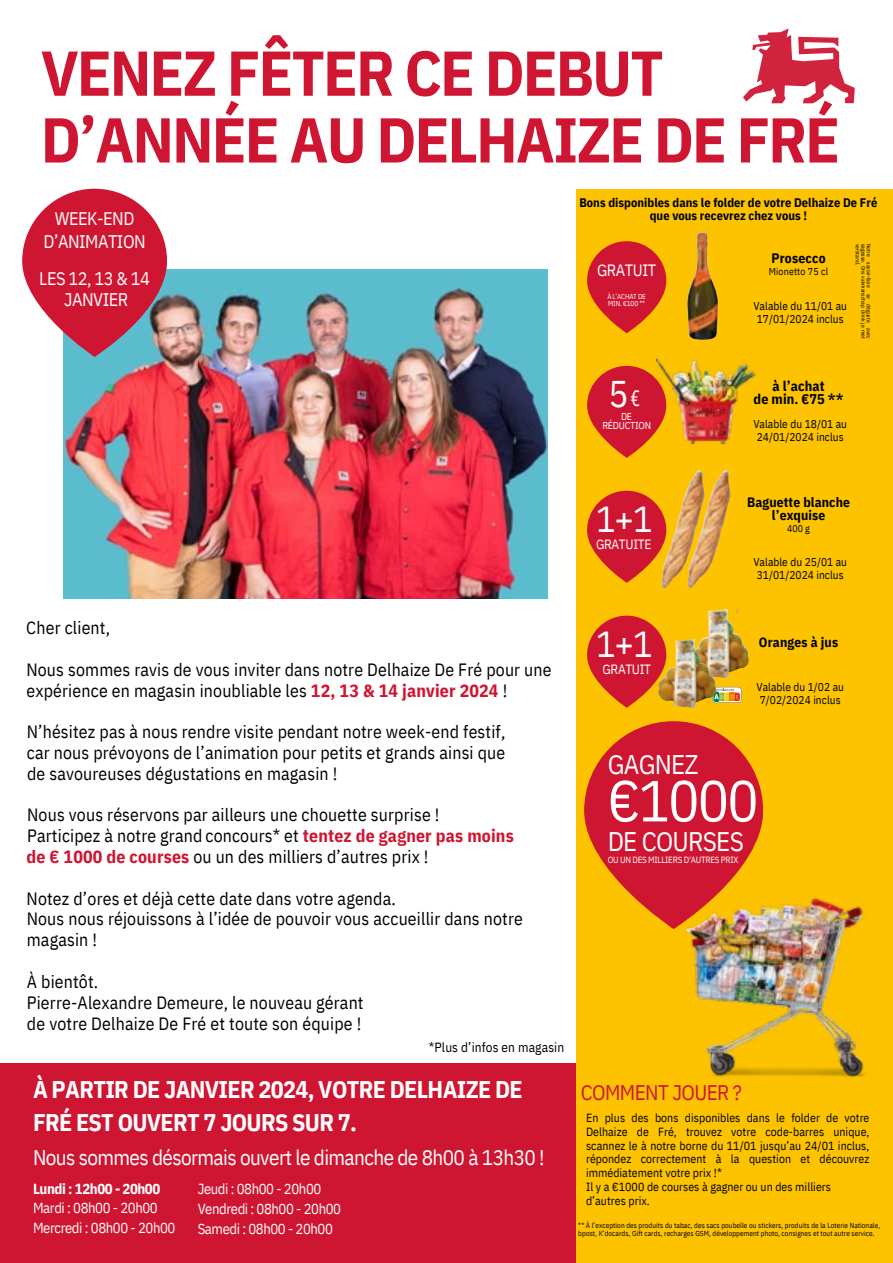
<style>
.page{position:relative;width:893px;height:1263px;background:#fff}
.page>*{position:absolute;margin:0;border:0;box-sizing:border-box;transform-origin:0 0}
.t1{font:700 63.3px/66.8px "IBM Plex Sans Cond";letter-spacing:-.03em;color:#ce1531}
.t2{font:57.75px "IBM Plex Sans Cond";color:#fff}
.t3{font:37.2px "IBM Plex Sans Cond";color:#fff}
.t4{font:36.15px "IBM Plex Sans Cond";color:#fff}
.t5{font:26.85px "IBM Plex Sans Cond";letter-spacing:-.03em;color:#fff}
.t6{font:700 24px/32.8px "IBM Plex Sans Cond";letter-spacing:-.03em;color:#fff}
.t7{font:21.15px "IBM Plex Sans Cond";letter-spacing:-.03em;color:#fff}
.t8{font:21.15px "IBM Plex Sans Cond";letter-spacing:-.03em;color:#ce1531}
.t9{font:18.15px/23px "IBM Plex Sans Cond";letter-spacing:-.03em;color:#fff;text-align:center}
.t10{font:17.85px/20.9px "IBM Plex Sans Cond";letter-spacing:.01em;color:#000}
.t11{font:16.35px "IBM Plex Sans Cond";letter-spacing:-.03em;color:#fff}
.t12{font:14.55px/19.6px "IBM Plex Sans Cond";letter-spacing:-.03em;color:#fff}
.t13{font:700 14.55px "IBM Plex Sans Cond";letter-spacing:-.03em;color:#fff}
.t14{font:700 14.1px/13.2px "IBM Plex Sans Cond";letter-spacing:.005em;color:#000;text-align:center}
.t15{font:700 13.65px "IBM Plex Sans Cond";letter-spacing:.015em;color:#000}
.t16{font:700 13.5px/13.2px "IBM Plex Sans Cond";letter-spacing:.01em;color:#000;text-align:center}
.t17{font:13.35px "IBM Plex Sans Cond";letter-spacing:.01em;color:#000}
.t18{font:13.35px "IBM Plex Sans Cond";letter-spacing:-.03em;color:#fff}
.t19{font:700 12.45px/13.5px "IBM Plex Sans Cond";letter-spacing:.005em;color:#000;text-align:center}
.t20{font:11.85px/13.8px "IBM Plex Sans Cond";letter-spacing:.005em;color:#000}
.t21{font:11.4px/13.2px "IBM Plex Sans Cond";letter-spacing:.005em;color:#000}
.t22{font:10.05px/9.9px "IBM Plex Sans Cond";letter-spacing:-.025em;color:#fff;text-align:center}
.t23{font:9.9px "IBM Plex Sans Cond";letter-spacing:.01em;color:#000}
.t24{font:9.75px "IBM Plex Sans Cond";color:#000}
.t25{font:9px "IBM Plex Sans Cond";letter-spacing:-.03em;color:#fff}
.t26{font:7.35px/7.4px "IBM Plex Sans Cond";letter-spacing:.005em;color:#000}
.t27{font:7.2px/6.6px "IBM Plex Sans Cond";letter-spacing:-.03em;color:#fff}
.t28{font:5.55px/5.6px "IBM Plex Sans Cond";letter-spacing:.005em;color:#000;text-align:justify}
.s1{font-family:"Open Sans Condensed";font-size:21.6px}
.s2{font-weight:700;color:#ce1531}
</style>
<div class="page">
<div style="left:576px;top:189px;width:305px;height:1056px;background:#fdc300"></div>
<img style="left:63px;top:269px;width:484px;height:330px">
<div style="left:22px;top:189px;width:145px;height:168px;background:#ce1531;border-radius:72px"></div>
<div style="left:12px;top:1063px;width:564px;height:183px;background:#ce1531"></div>
<svg style="left:743px;top:28px;width:112px;height:75px"></svg>
<img style="left:657px;top:358px;width:98px;height:87px">
<div style="left:587px;top:366px;width:79px;height:92px;background:#ce1531;border-radius:40px"></div>
<div style="left:587px;top:241px;width:79px;height:92px;background:#ce1531;border-radius:40px"></div>
<img style="left:687px;top:232px;width:31px;height:108px">
<div style="left:587px;top:491px;width:79px;height:92px;background:#ce1531;border-radius:40px"></div>
<svg style="left:716px;top:687px;width:26px;height:17px"></svg>
<img style="left:702px;top:609px;width:47px;height:69px">
<img style="left:658px;top:639px;width:58px;height:69px">
<img style="left:662px;top:486px;width:26px;height:102px">
<img style="left:688px;top:470px;width:42px;height:118px">
<div style="left:587px;top:616px;width:79px;height:92px;background:#ce1531;border-radius:40px"></div>
<img style="left:685px;top:898px;width:181px;height:180px">
<div style="left:584px;top:721px;width:179px;height:208px;background:#ce1531;border-radius:89px"></div>
<div style="left:0;top:1063px;width:12px;height:200px;background:#ce1632"></div>
<div style="left:12px;top:1246px;width:564px;height:17px;background:#ce1632"></div>
<div style="left:576px;top:1244px;width:317px;height:19px;background:#fdc300"></div>
<div style="left:880px;top:189px;width:13px;height:1065px;background:#fdc300"></div>
<h1 class="t1" style="left:41px;top:35px;width:801px">VENEZ FÊTER CE DEBUT<br>D’ANNÉE AU DELHAIZE DE FRÉ</h1>
<p class="t9" style="left:43px;top:206px;width:104px">WEEK-END<br>D’ANIMATION</p>
<p class="t9" style="left:39px;top:267px;width:112px;line-height:20.4px">LES 12, 13 &amp; 14<br>JANVIER</p>
<p class="t19" style="left:579px;top:195px;width:299px">Bons disponibles dans le folder de votre Delhaize De Fré que vous recevrez chez vous !</p>
<p class="t11" style="left:597px;top:258px;width:61px">GRATUIT</p>
<p class="t27" style="left:607px;top:293px;width:40px">À L’ACHAT DE<br>MIN. €100 **</p>
<p class="t15" style="left:771px;top:247px;width:56px">Prosecco</p>
<p class="t23" style="left:769px;top:264px;width:61px">Mionetto 75 cl</p>
<p class="t21" style="left:753px;top:298px;width:95px">Valable du 11/01 au<br>17/01/2024 inclus</p>
<p class="t28" style="left:872px;top:244px;width:96px;rotate:90deg">Notre savoir-faire se déguste avec sagesse. Ons vakmanschap drink je met verstand.</p>
<h3 class="t3" style="left:608px;top:366px;width:33px">5<span class="s1">€</span></h3>
<p class="t14" style="left:753px;top:378px;width:92px">à l’achat<br>de min. €75 **</p>
<p class="t22" style="left:602px;top:410px;width:50px">DE<br>RÉDUCTION</p>
<p class="t21" style="left:753px;top:416px;width:95px">Valable du 18/01 au<br>24/01/2024 inclus</p>
<h3 class="t4" style="left:596px;top:491px;width:58px">1+1</h3>
<p class="t18" style="left:596px;top:533px;width:57px">GRATUITE</p>
<p class="t16" style="left:747px;top:495px;width:104px">Baguette blanche l’exquise</p>
<p class="t24" style="left:787px;top:521px;width:24px">400 g</p>
<p class="t21" style="left:753px;top:554px;width:95px">Valable du 25/01 au<br>31/01/2024 inclus</p>
<p class="t10" style="left:26px;top:616px;width:85px">Cher client,</p>
<p class="t10" style="left:26px;top:657px;width:527px">Nous sommes ravis de vous inviter dans notre Delhaize De Fré pour une expérience en magasin inoubliable les <span class="s2">12, 13 &amp; 14 janvier 2024</span> !</p>
<p class="t10" style="left:27px;top:720px;width:480px;text-align:justify">N’hésitez pas à nous rendre visite pendant notre week-end festif, car nous prévoyons de l’animation pour petits et grands ainsi que de savoureuses dégustations en magasin !</p>
<p class="t10" style="left:26px;top:803px;width:489px">Nous vous réservons par ailleurs une chouette surprise !<br>Participez à notre grand concours* et <span class="s2">tentez de gagner pas moins de € 1000 de courses</span> ou un des milliers d’autres prix !</p>
<p class="t10" style="left:27px;top:886px;width:498px">Notez d’ores et déjà cette date dans votre agenda.<br>Nous nous réjouissons à l’idée de pouvoir vous accueillir dans notre magasin !</p>
<p class="t10" style="left:27px;top:969px;width:338px">À bientôt.<br>Pierre-Alexandre Demeure, le nouveau gérant de votre Delhaize De Fré et toute son équipe !</p>
<p class="t17" style="left:429px;top:1037px;width:137px">*Plus d’infos en magasin</p>
<h3 class="t6" style="left:33px;top:1071px;width:491px">À PARTIR DE JANVIER 2024, VOTRE DELHAIZE DE<br>FRÉ EST OUVERT 7 JOURS SUR 7.</h3>
<p class="t7" style="left:33px;top:1141px;width:513px">Nous sommes désormais ouvert le dimanche de 8h00 à 13h30 !</p>
<p class="t13" style="left:33px;top:1177px;width:129px">Lundi : 12h00 - 20h00</p>
<p class="t12" style="left:33px;top:1197px;width:144px">Mardi : 08h00 - 20h00<br>Mercredi : 08h00 - 20h00</p>
<p class="t12" style="left:198px;top:1178px;width:145px">Jeudi : 08h00 - 20h00<br>Vendredi : 08h00 - 20h00<br>Samedi : 08h00 - 20h00</p>
<h3 class="t4" style="left:596px;top:617px;width:58px">1+1</h3>
<p class="t18" style="left:603px;top:659px;width:50px">GRATUIT</p>
<p class="t16" style="left:759px;top:634px;width:81px">Oranges à jus</p>
<p class="t21" style="left:756px;top:679px;width:89px">Valable du 1/02 au<br>7/02/2024 inclus</p>
<h3 class="t5" style="left:608px;top:744px;width:92px">GAGNEZ</h3>
<h2 class="t2" style="left:608px;top:756px;width:152px">€1000</h2>
<h3 class="t5" style="left:608px;top:820px;width:138px">DE COURSES</h3>
<p class="t25" style="left:608px;top:852px;width:132px">OU UN DES MILLIERS D'AUTRES PRIX</p>
<p class="t8" style="left:581px;top:1076px;width:162px">COMMENT JOUER ?</p>
<p class="t20" style="left:586px;top:1110px;width:285px">En plus des bons disponibles dans le folder de votre Delhaize de Fré, trouvez votre code-barres unique, scannez le à notre borne du 11/01 jusqu’au 24/01 inclus, répondez correctement à la question et découvrez immédiatement votre prix !*<br>Il y a €1000 de courses à gagner ou un des milliers d’autres prix.</p>
<p class="t26" style="left:578px;top:1221px;width:303px">** À l’exception des produits du tabac, des sacs poubelle ou stickers, produits de la Loterie Nationale, bpost, K’docards, Gift cards, recharges GSM, développement photo, consignes et tout autre service.</p>
</div>
